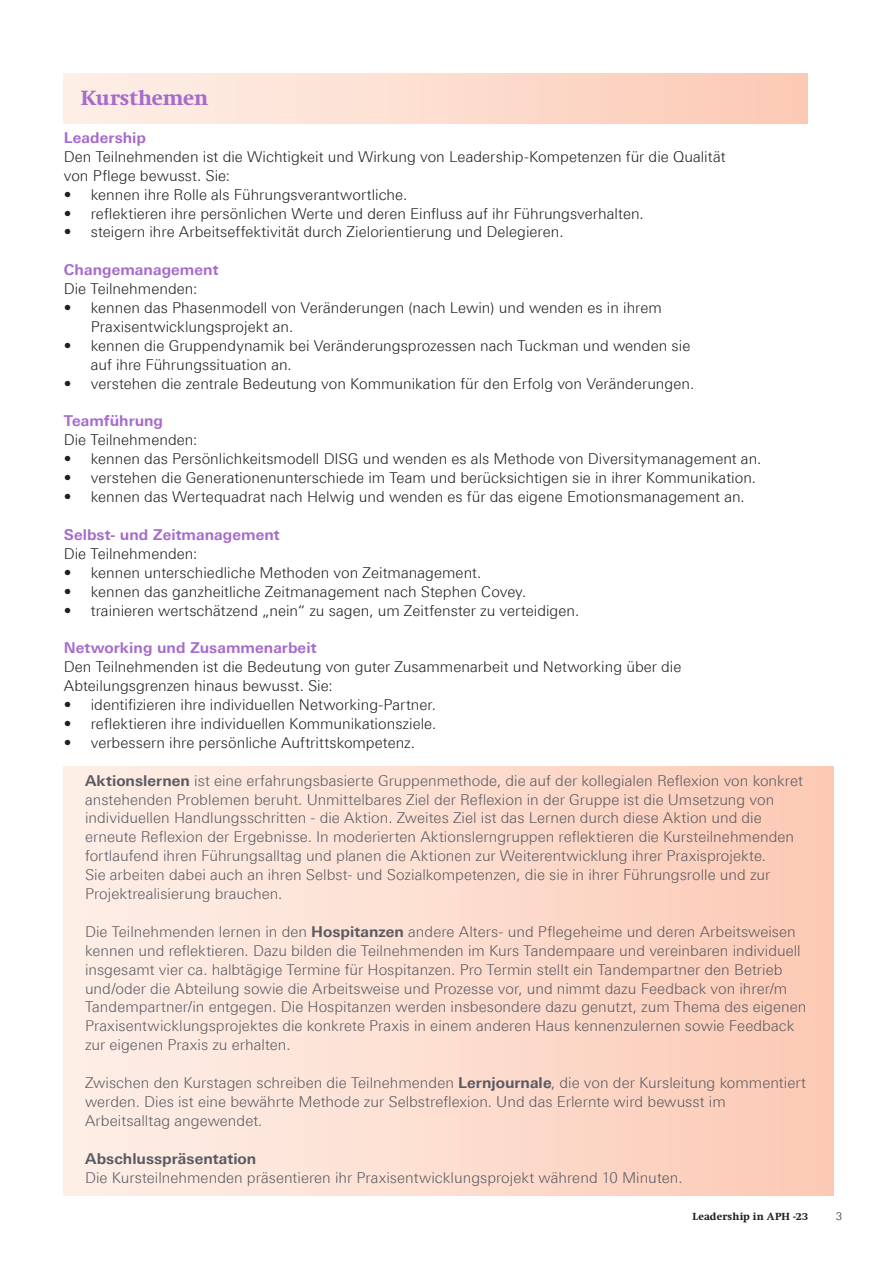
<style>
.page{position:relative;width:893px;height:1263px;background:#fff}
.page>*{position:absolute;margin:0;border:0;box-sizing:border-box;transform-origin:0 0}
.Zwischentitel_A4_Bro{font:700 21px "Swift Neue LT Pro";color:#a66ccb}
.Zitate_Violett_Autor{font:300 15px/18.9px "Linotype Univers 330";letter-spacing:.005em;color:#5a5b63}
.Zwischentitel_A4_Bro-2{font:300 15px/18.9px "Linotype Univers 330";color:#231f20}
.Zwischentitel_A4_Bro-3{font:700 15px "Linotype Univers 630";letter-spacing:.005em;color:#a66ccb}
.Zitate_Violett_Autor-2{font:700 15px "Linotype Univers 630";letter-spacing:.005em;color:#5a5b63}
.t1{font:700 10.5px "Swift Neue LT Pro";letter-spacing:.015em;color:#231f20}
.t2{font:300 10.5px "Linotype Univers 330";color:#231f20}
.s1{font-family:"Linotype Univers 630";font-weight:700}
</style>
<div class="page">
<div style="left:64px;top:74px;width:744px;height:49px;background:linear-gradient(to right,#fdf0e9,#fccab5)"></div>
<div style="left:64px;top:766px;width:769px;height:430px;background:linear-gradient(to right,#fdf0e9,#fccab5)"></div>
<p class="Zwischentitel_A4_Bro" style="left:81px;top:86px;width:129px">Kursthemen</p>
<p class="Zwischentitel_A4_Bro-3" style="left:64px;top:129px;width:84px">Leadership</p>
<p class="Zwischentitel_A4_Bro-2" style="left:64px;top:147px;width:663px">Den Teilnehmenden ist die Wichtigkeit und Wirkung von Leadership-Kompetenzen für die Qualität</p>
<p class="Zwischentitel_A4_Bro-2" style="left:64px;top:166px;width:168px">von Pflege bewusst. Sie:</p>
<p class="Zwischentitel_A4_Bro-2" style="left:64px;top:185px;width:345px">• kennen ihre Rolle als Führungsverantwortliche.</p>
<p class="Zwischentitel_A4_Bro-2" style="left:64px;top:204px;width:581px">• reflektieren ihre persönlichen Werte und deren Einfluss auf ihr Führungsverhalten.</p>
<p class="Zwischentitel_A4_Bro-2" style="left:64px;top:223px;width:501px">• steigern ihre Arbeitseffektivität durch Zielorientierung und Delegieren.</p>
<p class="Zwischentitel_A4_Bro-3" style="left:64px;top:261px;width:156px">Changemanagement</p>
<p class="Zwischentitel_A4_Bro-2" style="left:64px;top:279px;width:135px">Die Teilnehmenden:</p>
<p class="Zwischentitel_A4_Bro-2" style="left:91px;top:298px;width:573px;text-indent:-27px">• kennen das Phasenmodell von Veränderungen (nach Lewin) und wenden es in ihrem<br>Praxisentwicklungsprojekt an.</p>
<p class="Zwischentitel_A4_Bro-2" style="left:91px;top:336px;width:601px;text-indent:-27px">• kennen die Gruppendynamik bei Veränderungsprozessen nach Tuckman und wenden sie auf ihre Führungssituation an.</p>
<p class="Zwischentitel_A4_Bro-2" style="left:64px;top:374px;width:632px">• verstehen die zentrale Bedeutung von Kommunikation für den Erfolg von Veränderungen.</p>
<p class="Zwischentitel_A4_Bro-3" style="left:64px;top:412px;width:101px">Teamführung</p>
<p class="Zwischentitel_A4_Bro-2" style="left:64px;top:430px;width:135px">Die Teilnehmenden:</p>
<p class="Zwischentitel_A4_Bro-2" style="left:64px;top:449px;width:699px">• kennen das Persönlichkeitsmodell DISG und wenden es als Methode von Diversitymanagement an.</p>
<p class="Zwischentitel_A4_Bro-2" style="left:64px;top:468px;width:694px">• verstehen die Generationenunterschiede im Team und berücksichtigen sie in ihrer Kommunikation.</p>
<p class="Zwischentitel_A4_Bro-2" style="left:64px;top:487px;width:682px">• kennen das Wertequadrat nach Helwig und wenden es für das eigene Emotionsmanagement an.</p>
<p class="Zwischentitel_A4_Bro-3" style="left:64px;top:525px;width:217px">Selbst- und Zeitmanagement</p>
<p class="Zwischentitel_A4_Bro-2" style="left:64px;top:544px;width:135px">Die Teilnehmenden:</p>
<p class="Zwischentitel_A4_Bro-2" style="left:64px;top:563px;width:419px">• kennen unterschiedliche Methoden von Zeitmanagement.</p>
<p class="Zwischentitel_A4_Bro-2" style="left:64px;top:582px;width:464px">• kennen das ganzheitliche Zeitmanagement nach Stephen Covey.</p>
<p class="Zwischentitel_A4_Bro-2" style="left:64px;top:601px;width:517px">• trainieren wertschätzend „nein“ zu sagen, um Zeitfenster zu verteidigen.</p>
<p class="Zwischentitel_A4_Bro-3" style="left:64px;top:639px;width:254px">Networking und Zusammenarbeit</p>
<p class="Zwischentitel_A4_Bro-2" style="left:64px;top:657px;width:619px">Den Teilnehmenden ist die Bedeutung von guter Zusammenarbeit und Networking über die</p>
<p class="Zwischentitel_A4_Bro-2" style="left:64px;top:676px;width:270px">Abteilungsgrenzen hinaus bewusst. Sie:</p>
<p class="Zwischentitel_A4_Bro-2" style="left:64px;top:695px;width:374px">• identifizieren ihre individuellen Networking-Partner.</p>
<p class="Zwischentitel_A4_Bro-2" style="left:64px;top:714px;width:374px">• reflektieren ihre individuellen Kommunikationsziele.</p>
<p class="Zwischentitel_A4_Bro-2" style="left:64px;top:733px;width:353px">• verbessern ihre persönliche Auftrittskompetenz.</p>
<p class="Zitate_Violett_Autor" style="left:85px;top:771px;width:719px"><span class="s1">Aktionslernen</span> ist eine erfahrungsbasierte Gruppenmethode, die auf der kollegialen Reflexion von konkret anstehenden Problemen beruht. Unmittelbares Ziel der Reflexion in der Gruppe ist die Umsetzung von individuellen Handlungsschritten - die Aktion. Zweites Ziel ist das Lernen durch diese Aktion und die erneute Reflexion der Ergebnisse. In moderierten Aktionslerngruppen reflektieren die Kursteilnehmenden fortlaufend ihren Führungsalltag und planen die Aktionen zur Weiterentwicklung ihrer Praxisprojekte.<br>Sie arbeiten dabei auch an ihren Selbst- und Sozialkompetenzen, die sie in ihrer Führungsrolle und zur Projektrealisierung brauchen.</p>
<p class="Zitate_Violett_Autor" style="left:85px;top:922px;width:723px">Die Teilnehmenden lernen in den <span class="s1">Hospitanzen</span> andere Alters- und Pflegeheime und deren Arbeitsweisen kennen und reflektieren. Dazu bilden die Teilnehmenden im Kurs Tandempaare und vereinbaren individuell insgesamt vier ca. halbtägige Termine für Hospitanzen. Pro Termin stellt ein Tandempartner den Betrieb und/oder die Abteilung sowie die Arbeitsweise und Prozesse vor, und nimmt dazu Feedback von ihrer/m Tandempartner/in entgegen. Die Hospitanzen werden insbesondere dazu genutzt, zum Thema des eigenen Praxisentwicklungsprojektes die konkrete Praxis in einem anderen Haus kennenzulernen sowie Feedback zur eigenen Praxis zu erhalten.</p>
<p class="Zitate_Violett_Autor" style="left:85px;top:1073px;width:722px">Zwischen den Kurstagen schreiben die Teilnehmenden <span class="s1">Lernjournale</span>, die von der Kursleitung kommentiert werden. Dies ist eine bewährte Methode zur Selbstreflexion. Und das Erlernte wird bewusst im<br>Arbeitsalltag angewendet.</p>
<p class="Zitate_Violett_Autor-2" style="left:85px;top:1149px;width:173px">Abschlusspräsentation</p>
<p class="Zitate_Violett_Autor" style="left:85px;top:1168px;width:599px">Die Kursteilnehmenden präsentieren ihr Praxisentwicklungsprojekt während 10 Minuten.</p>
<p class="t1" style="left:692px;top:1211px;width:117px">Leadership in APH -23</p>
<p class="t2" style="left:836px;top:1210px;width:7px">3</p>
</div>
